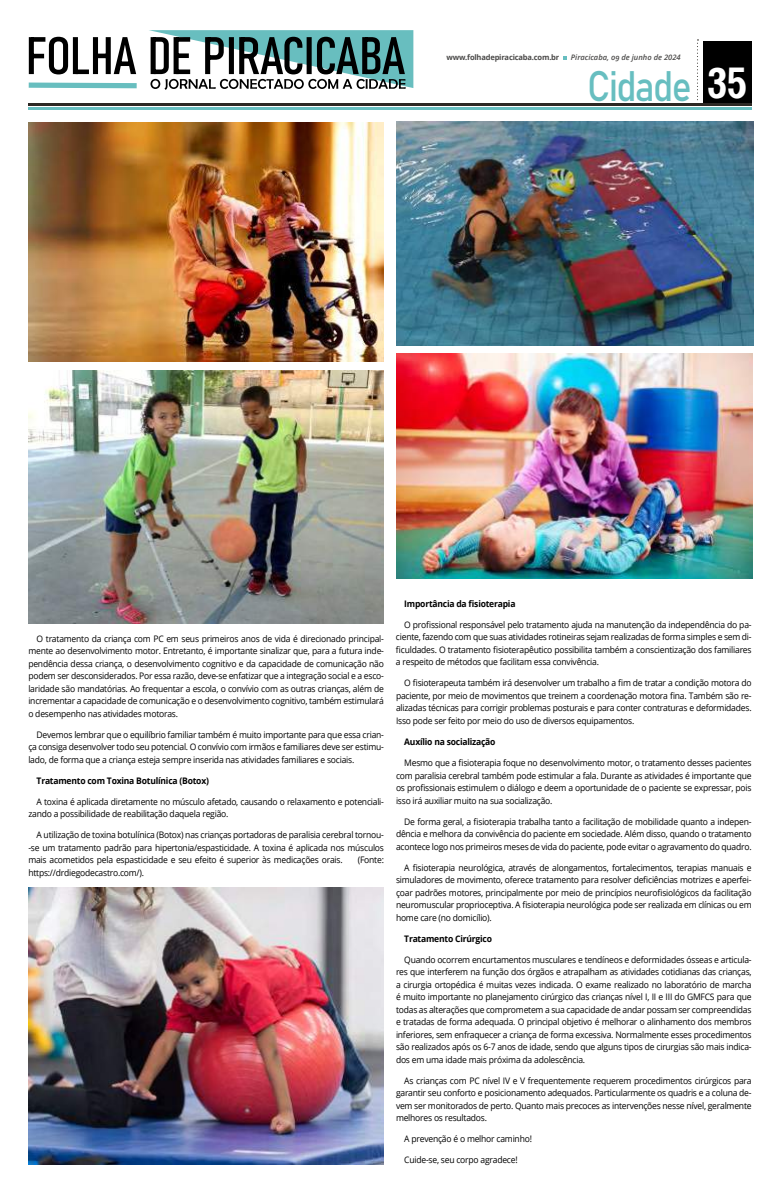
<style>
.page{position:relative;width:780px;height:1191px;background:#fff}
.page>*{position:absolute;margin:0;border:0;box-sizing:border-box;transform-origin:0 0}
.t1{font:42.1px "Bahnschrift";letter-spacing:-.045em;color:#67bec0;scale:.89 1}
.t2{font:9px/12.5px "Open Sans";letter-spacing:-.025em;color:#000;text-align:justify;scale:.95 1}
.t3{font:700 9px "Open Sans";letter-spacing:-.025em;color:#000;scale:.95 1}
.t4{font:700 7.6px "Open Sans";letter-spacing:-.025em;color:#4a4948}
.t5{font:italic 600 7.6px "Open Sans";color:#4a4948}
.s1{font-family:"Arena Condensed";font-weight:700;font-size:40.6px;color:#fff}
</style>
<div class="page">
<div style="left:703px;top:41px;width:48px;height:65px;background:#000"></div>
<hr style="left:28px;top:107px;width:723px;height:2px;background:#67bec0">
<hr style="left:28px;top:103px;width:723px;height:3px;background:#2c2824">
<svg style="left:697px;top:39px;width:1px;height:62px"></svg>
<svg style="left:563px;top:56px;width:4px;height:4px"></svg>
<svg style="left:28px;top:30px;width:385px;height:60px"></svg>
<img style="left:28px;top:123px;width:356px;height:238px">
<img style="left:28px;top:887px;width:356px;height:277px">
<img style="left:396px;top:122px;width:357px;height:224px">
<img style="left:397px;top:354px;width:355px;height:224px">
<img style="left:28px;top:371px;width:356px;height:252px">
<p class="t4" style="left:446px;top:52px;width:114px">www.folhadepiracicaba.com.br</p>
<p class="t5" style="left:571px;top:52px;width:111px">Piracicaba, 09 de junho de 2024</p>
<h1 class="t1" style="left:587px;top:55px;width:181px">Cidade <span class="s1">35</span></h1>
<p class="t2" style="left:28px;top:632px;width:376px;text-indent:8px">O tratamento da criança com PC em seus primeiros anos de vida é direcionado principal&shy;mente ao desenvolvimento motor. Entretanto, é importante sinalizar que, para a futura inde&shy;pendência dessa criança, o desenvolvimento cognitivo e da capacidade de comunicação não podem ser desconsiderados. Por essa razão, deve-se enfatizar que a integração social e a esco&shy;laridade são mandatórias. Ao frequentar a escola, o convívio com as outras crianças, além de incrementar a capacidade de comunicação e o desenvolvimento cognitivo, também estimulará o desempenho nas atividades motoras.</p>
<p class="t2" style="left:28px;top:728px;width:376px;text-indent:8px">Devemos lembrar que o equilíbrio familiar também é muito importante para que essa crian&shy;ça consiga desenvolver todo seu potencial. O convívio com irmãos e familiares deve ser estimu&shy;lado, de forma que a criança esteja sempre inserida nas atividades familiares e sociais.</p>
<p class="t3" style="left:37px;top:774px;width:183px">Tratamento com Toxina Botulínica (Botox)</p>
<p class="t2" style="left:28px;top:795px;width:376px;text-indent:8px">A toxina é aplicada diretamente no músculo afetado, causando o relaxamento e potenciali&shy;zando a possibilidade de reabilitação daquela região.</p>
<p class="t2" style="left:28px;top:828px;width:376px;text-indent:8px">A utilização de toxina botulínica (Botox) nas crianças portadoras de paralisia cerebral tornou--se um tratamento padrão para hipertonia/espasticidade. A toxina é aplicada nos músculos mais acometidos pela espasticidade e seu efeito é superior às medicações orais.</p>
<p class="t2" style="left:358px;top:853px;width:29px">(Fonte:</p>
<p class="t2" style="left:28px;top:866px;width:123px">https://drdiegodecastro.com/).</p>
<p class="t3" style="left:404px;top:597px;width:119px">Importância da fisioterapia</p>
<p class="t2" style="left:396px;top:618px;width:376px;text-indent:8px">O profissional responsável pelo tratamento ajuda na manutenção da independência do pa&shy;ciente, fazendo com que suas atividades rotineiras sejam realizadas de forma simples e sem di&shy;ficuldades. O tratamento fisioterapêutico possibilita também a conscientização dos familiares a respeito de métodos que facilitam essa convivência.</p>
<p class="t2" style="left:396px;top:676px;width:376px;text-indent:8px">O fisioterapeuta também irá desenvolver um trabalho a fim de tratar a condição motora do paciente, por meio de movimentos que treinem a coordenação motora fina. Também são re&shy;alizadas técnicas para corrigir problemas posturais e para conter contraturas e deformidades.<br>Isso pode ser feito por meio do uso de diversos equipamentos.</p>
<p class="t3" style="left:404px;top:735px;width:98px">Auxílio na socialização</p>
<p class="t2" style="left:396px;top:756px;width:376px;text-indent:8px">Mesmo que a fisioterapia foque no desenvolvimento motor, o tratamento desses pacientes com paralisia cerebral também pode estimular a fala. Durante as atividades é importante que os profissionais estimulem o diálogo e deem a oportunidade de o paciente se expressar, pois isso irá auxiliar muito na sua socialização.</p>
<p class="t2" style="left:396px;top:814px;width:376px;text-indent:8px">De forma geral, a fisioterapia trabalha tanto a facilitação de mobilidade quanto a indepen&shy;dência e melhora da convivência do paciente em sociedade. Além disso, quando o tratamento acontece logo nos primeiros meses de vida do paciente, pode evitar o agravamento do quadro.</p>
<p class="t2" style="left:396px;top:860px;width:376px;text-indent:8px">A fisioterapia neurológica, através de alongamentos, fortalecimentos, terapias manuais e simuladores de movimento, oferece tratamento para resolver deficiências motrizes e aperfei&shy;çoar padrões motores, principalmente por meio de princípios neurofisiológicos da facilitação neuromuscular proprioceptiva. A fisioterapia neurológica pode ser realizada em clínicas ou em home care (no domicílio).</p>
<p class="t3" style="left:404px;top:932px;width:94px">Tratamento Cirúrgico</p>
<p class="t2" style="left:396px;top:953px;width:376px;text-indent:8px">Quando ocorrem encurtamentos musculares e tendíneos e deformidades ósseas e articula&shy;res que interferem na função dos órgãos e atrapalham as atividades cotidianas das crianças, a cirurgia ortopédica é muitas vezes indicada. O exame realizado no laboratório de marcha é muito importante no planejamento cirúrgico das crianças nível I, II e III do GMFCS para que todas as alterações que comprometem a sua capacidade de andar possam ser compreendidas e tratadas de forma adequada. O principal objetivo é melhorar o alinhamento dos membros inferiores, sem enfraquecer a criança de forma excessiva. Normalmente esses procedimentos são realizados após os 6-7 anos de idade, sendo que alguns tipos de cirurgias são mais indica&shy;dos em uma idade mais próxima da adolescência.</p>
<p class="t2" style="left:396px;top:1074px;width:376px;text-indent:8px">As crianças com PC nível IV e V frequentemente requerem procedimentos cirúrgicos para garantir seu conforto e posicionamento adequados. Particularmente os quadris e a coluna de&shy;vem ser monitorados de perto. Quanto mais precoces as intervenções nesse nível, geralmente melhores os resultados.</p>
<p class="t2" style="left:404px;top:1132px;width:136px">A prevenção é o melhor caminho!</p>
<p class="t2" style="left:404px;top:1153px;width:121px">Cuide-se, seu corpo agradece!</p>
</div>
